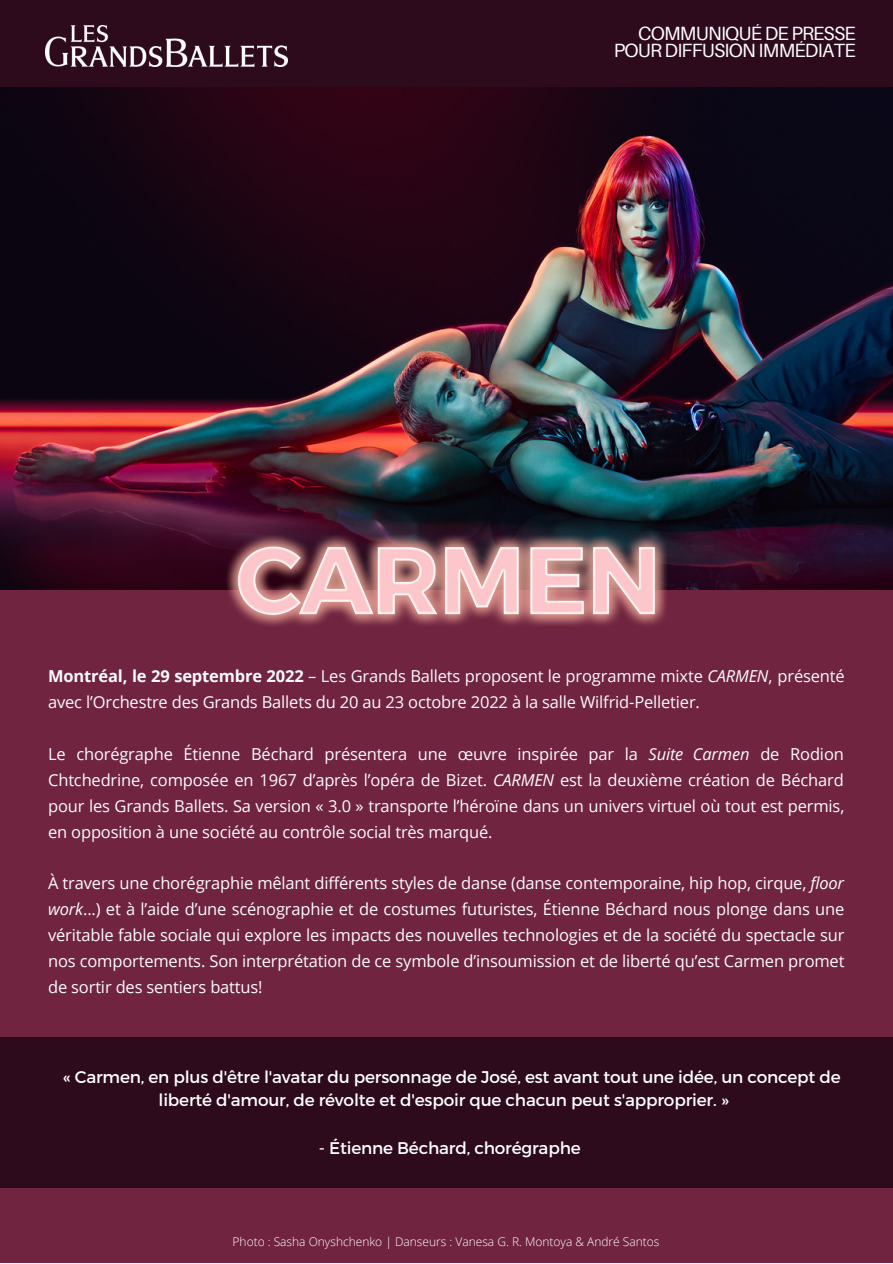
<style>
.page{position:relative;width:893px;height:1264px;background:#fff}
.page>*{position:absolute;margin:0;border:0;box-sizing:border-box;transform-origin:0 0}
.t1{font:19.2px/16.8px "Aileron";letter-spacing:-.04em;color:#fff;text-align:right}
.t2{font:16.95px/23.5px "Montserrat";letter-spacing:-.01em;color:#fff}
.t3{font:16.5px/25.8px "Open Sans";letter-spacing:-.01em;color:#fbfbfd;text-align:justify}
.t4{font:300 12px "Open Sans";color:#fff}
.s1{font-weight:700}
.s2{font-style:italic}
</style>
<div class="page">
<div style="left:0;top:0;width:892px;height:652px;background:#2d0a1c"></div>
<div style="left:0;top:589px;width:892px;height:673px;background:#70243f"></div>
<img style="left:0;top:87px;width:892px;height:502px">
<img style="left:45px;top:26px;width:242px;height:40px">
<div style="left:0;top:1036px;width:892px;height:151px;background:#2d0a1c"></div>
<img style="left:183px;top:437px;width:541px;height:189px">
<p class="t1" style="left:613px;top:24px;width:243px">COMMUNIQUÉ DE PRESSE<br>POUR DIFFUSION IMMÉDIATE</p>
<p class="t3" style="left:48px;top:663px;width:798px"><span class="s1">Montréal, le 29 septembre 2022</span> – Les Grands Ballets proposent le programme mixte <span class="s2">CARMEN</span>, présenté avec l’Orchestre des Grands Ballets du 20 au 23 octobre 2022 à la salle Wilfrid-Pelletier.</p>
<p class="t3" style="left:48px;top:740px;width:797px">Le chorégraphe Étienne Béchard présentera une œuvre inspirée par la <span class="s2">Suite Carmen</span> de Rodion Chtchedrine, composée en 1967 d’après l’opéra de Bizet. <span class="s2">CARMEN</span> est la deuxième création de Béchard pour les Grands Ballets. Sa version « 3.0 » transporte l’héroïne dans un univers virtuel où tout est permis, en opposition à une société au contrôle social très marqué.</p>
<p class="t3" style="left:48px;top:870px;width:797px">À travers une chorégraphie mêlant différents styles de danse (danse contemporaine, hip hop, cirque, <span class="s2">floor work</span>...) et à l’aide d’une scénographie et de costumes futuristes, Étienne Béchard nous plonge dans une véritable fable sociale qui explore les impacts des nouvelles technologies et de la société du spectacle sur nos comportements. Son interprétation de ce symbole d’insoumission et de liberté qu’est Carmen promet de sortir des sentiers battus!</p>
<p class="t2" style="left:158px;top:1063px;width:683px;text-indent:-95px">« Carmen, en plus d'être l'avatar du personnage de José, est avant tout une idée, un concept de liberté d'amour, de révolte et d'espoir que chacun peut s'approprier. »</p>
<p class="t2" style="left:319px;top:1134px;width:263px">- Étienne Béchard, chorégraphe</p>
<p class="t4" style="left:232px;top:1233px;width:428px">Photo : Sasha Onyshchenko | Danseurs : Vanesa G. R. Montoya &amp; André Santos</p>
</div>
